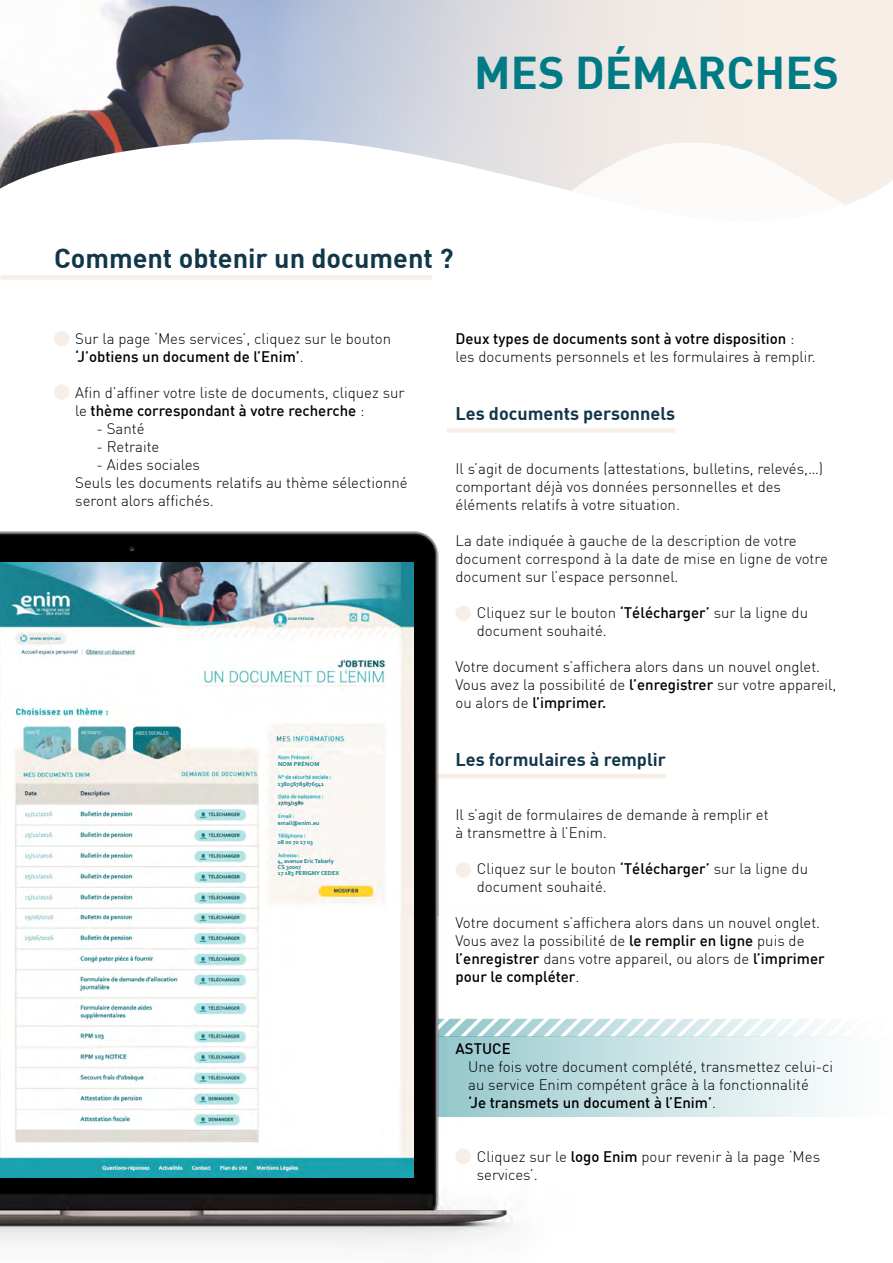
<style>
.page{position:relative;width:893px;height:1263px;background:#fff}
.page>*{position:absolute;margin:0;border:0;box-sizing:border-box;transform-origin:0 0}
.t1{font:700 45px "DIN";color:#007b85}
.t2{font:700 27px "DIN";color:#12374a}
.t3{font:700 18px "DIN";color:#12374a}
.t4{font:300 15px/18px "DIN";color:#000}
.t5{font:500 15px "DIN";color:#000}
.t6{font:700 6px/6px "Corbel";color:#007b85}
.t7{font:700 6px "Corbel";letter-spacing:.04em;color:#007b85}
.t8{font:700 3.75px "Corbel";letter-spacing:.04em;color:#007b85}
.s1{font-weight:500}
</style>
<div class="page">
<img style="left:0;top:0;width:268px;height:139px">
<svg style="left:268px;top:0;width:625px;height:139px;background:#e1dfe2"></svg>
<svg style="left:0;top:139px;width:893px;height:66px"></svg>
<hr style="left:435px;top:774px;width:231px;height:4px;background:#f7eee7">
<svg style="left:578px;top:1019px;width:250px;height:17px"></svg>
<svg style="left:578px;top:1036px;width:272px;height:81px"></svg>
<div style="left:1px;top:275px;width:431px;height:5px;background:#f7eee7"></div>
<img style="left:0;top:531px;width:578px;height:309px">
<img style="left:0;top:840px;width:578px;height:406px">
<img style="left:0;top:914px;width:413px;height:264px">
<img style="left:0;top:563px;width:413px;height:351px">
<div style="left:446px;top:428px;width:229px;height:5px;background:#f7eee7"></div>
<div style="left:54px;top:331px;width:16px;height:15px;background:#f7eee7;border-radius:50%"></div>
<div style="left:54px;top:384px;width:16px;height:16px;background:#f7eee7;border-radius:50%"></div>
<div style="left:455px;top:605px;width:16px;height:16px;background:#f7eee7;border-radius:50%"></div>
<div style="left:455px;top:862px;width:16px;height:15px;background:#f7eee7;border-radius:50%"></div>
<div style="left:455px;top:1148px;width:16px;height:16px;background:#f7eee7;border-radius:50%"></div>
<div style="left:288px;top:616px;width:38px;height:5px;background:#f5f0ea"></div>
<div style="left:278px;top:761px;width:93px;height:9px;background:#f9f6f3"></div>
<div style="left:278px;top:819px;width:93px;height:7px;background:#f9f6f3"></div>
<div style="left:278px;top:839px;width:93px;height:9px;background:#f9f6f3"></div>
<div style="left:278px;top:781px;width:93px;height:9px;background:#f9f6f3"></div>
<div style="left:278px;top:858px;width:78px;height:18px;background:#f9f6f3"></div>
<h1 class="t1" style="left:474px;top:43px;width:366px">MES DÉMARCHES</h1>
<h2 class="t2" style="left:54px;top:240px;width:401px">Comment obtenir un document ?</h2>
<p class="t4" style="left:75px;top:329px;width:317px">Sur la page ‘Mes services’, cliquez sur le bouton <span class="s1">‘J’obtiens un document de l’Enim’</span>.</p>
<p class="t4" style="left:75px;top:383px;width:331px">Afin d’affiner votre liste de documents, cliquez sur le <span class="s1">thème correspondant à votre recherche</span> :</p>
<p class="t4" style="left:97px;top:419px;width:49px">- Santé</p>
<p class="t4" style="left:97px;top:437px;width:64px">- Retraite</p>
<p class="t4" style="left:75px;top:455px;width:334px;text-indent:21px">- Aides sociales<br>Seuls les documents relatifs au thème sélectionné seront alors affichés.</p>
<p class="t8" style="left:288px;top:617px;width:27px">NOM PRÉNOM</p>
<p class="t7" style="left:278px;top:760px;width:43px">NOM PRÉNOM</p>
<p class="t6" style="left:278px;top:780px;width:48px">138056789876541</p>
<p class="t6" style="left:278px;top:820px;width:43px">email@enim.eu</p>
<p class="t6" style="left:278px;top:839px;width:37px">08 00 70 17 03</p>
<p class="t6" style="left:278px;top:857px;width:63px">4, avenue Eric Tabarly<br>CS 30007<br>17 183 PERIGNY CEDEX</p>
<p class="t4" style="left:455px;top:330px;width:362px"><span class="s1">Deux types de documents sont à votre disposition</span> : les documents personnels et les formulaires à remplir.</p>
<p class="t3" style="left:455px;top:402px;width:221px">Les documents personnels</p>
<p class="t4" style="left:455px;top:459px;width:369px">Il s’agit de documents (attestations, bulletins, relevés,…) comportant déjà vos données personnelles et des éléments relatifs à votre situation.</p>
<p class="t4" style="left:455px;top:531px;width:374px">La date indiquée à gauche de la description de votre document correspond à la date de mise en ligne de votre document sur l’espace personnel.</p>
<p class="t4" style="left:477px;top:603px;width:333px">Cliquez sur le bouton <span class="s1">‘Télécharger’</span> sur la ligne du document souhaité.</p>
<p class="t4" style="left:455px;top:657px;width:382px">Votre document s’affichera alors dans un nouvel onglet.<br>Vous avez la possibilité de <span class="s1">l’enregistrer</span> sur votre appareil, ou alors de <span class="s1">l’imprimer.</span></p>
<p class="t3" style="left:455px;top:747px;width:212px">Les formulaires à remplir</p>
<p class="t4" style="left:455px;top:805px;width:315px">Il s’agit de formulaires de demande à remplir et à transmettre à l’Enim.</p>
<p class="t4" style="left:477px;top:859px;width:333px">Cliquez sur le bouton <span class="s1">‘Télécharger’</span> sur la ligne du document souhaité.</p>
<p class="t4" style="left:455px;top:913px;width:371px">Votre document s’affichera alors dans un nouvel onglet.<br>Vous avez la possibilité de <span class="s1">le remplir en ligne</span> puis de <span class="s1">l’enregistrer</span> dans votre appareil, ou alors de <span class="s1">l’imprimer pour le compléter</span>.</p>
<p class="t5" style="left:455px;top:1038px;width:57px">ASTUCE</p>
<p class="t4" style="left:468px;top:1057px;width:366px">Une fois votre document complété, transmettez celui-ci au service Enim compétent grâce à la fonctionnalité<br><span class="s1">‘Je transmets un document à l’Enim’</span>.</p>
<p class="t4" style="left:477px;top:1147px;width:345px">Cliquez sur le <span class="s1">logo Enim</span> pour revenir à la page ‘Mes services’.</p>
</div>
